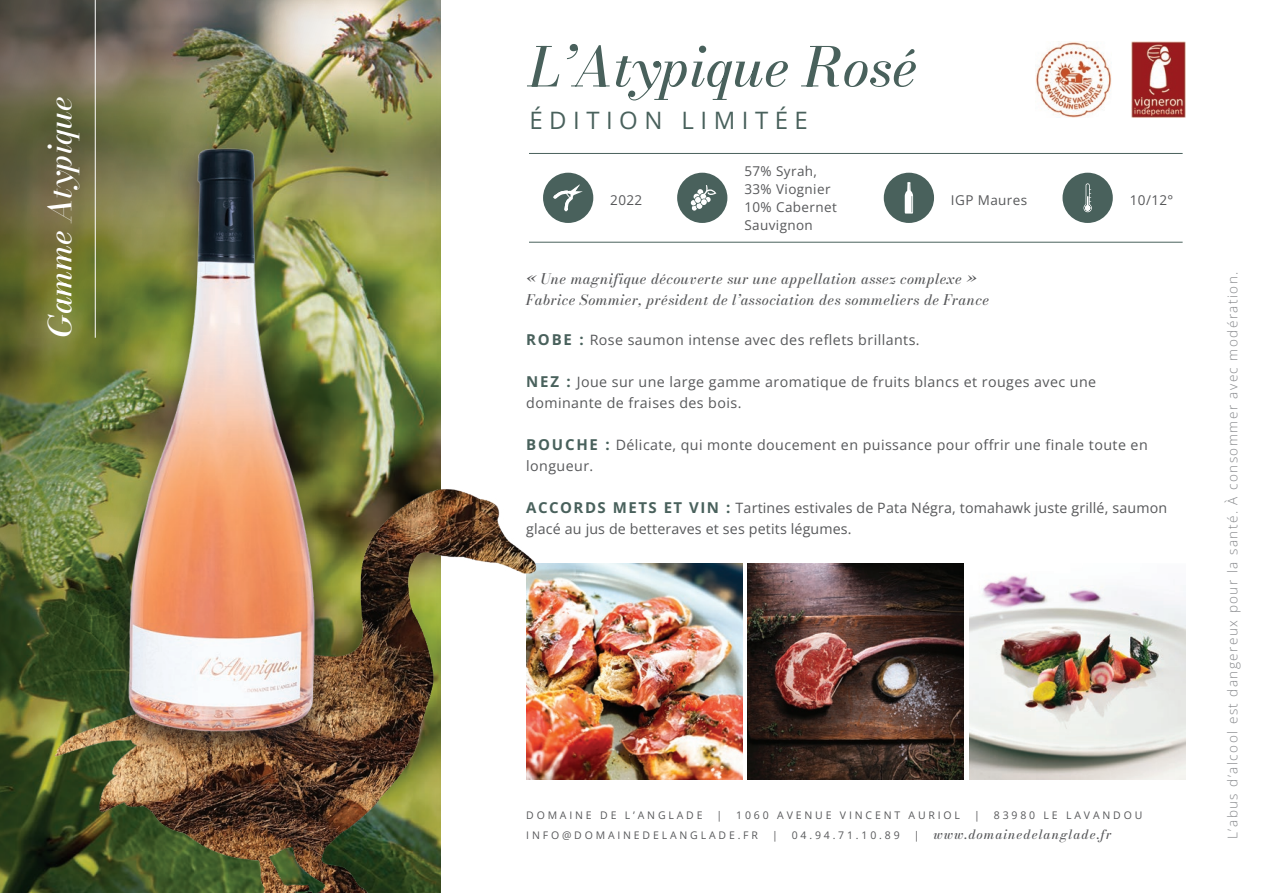
<style>
.page{position:relative;width:1263px;height:893px;background:#fff}
.page>*{position:absolute;margin:0;border:0;box-sizing:border-box;transform-origin:0 0}
.t1{font:italic 54px "Bodoni Moda";color:#49615c}
.t2{font:italic 31.5px "Bodoni Moda";color:#fff}
.t3{font:24px "Open Sans";letter-spacing:.27em;color:#49615c}
.t4{font:14.25px "Open Sans";letter-spacing:.03em;color:#57585a}
.t5{font:italic 14.25px "Bodoni Moda";letter-spacing:.03em;color:#57585a}
.t6{font:14.25px "Open Sans";letter-spacing:.01em;color:#57585a}
.t7{font:300 13.5px "Open Sans";letter-spacing:.11em;color:#87898c}
.t8{font:13.5px/18px "Open Sans";letter-spacing:.03em;color:#57585a}
.t9{font:italic 12.75px "Bodoni Moda";letter-spacing:.08em;color:#57585a}
.t10{font:10.5px "Open Sans";letter-spacing:.27em;color:#57585a}
.s1{font-weight:700;font-size:15px;color:#49615c}
.s2{font-family:"Open Sans";font-style:normal;font-size:10.5px}
</style>
<div class="page">
<img style="left:0;top:0;width:440px;height:893px">
<img style="left:538px;top:563px;width:204px;height:216px">
<img style="left:748px;top:563px;width:216px;height:216px">
<img style="left:969px;top:575px;width:216px;height:204px">
<img style="left:52px;top:486px;width:486px;height:407px">
<div style="left:543px;top:173px;width:50px;height:50px;background:#49615c;border-radius:50%"></div>
<svg style="left:553px;top:185px;width:30px;height:26px"></svg>
<div style="left:677px;top:173px;width:50px;height:50px;background:#49615c;border-radius:50%"></div>
<svg style="left:690px;top:185px;width:26px;height:26px"></svg>
<div style="left:884px;top:173px;width:50px;height:50px;background:#49615c;border-radius:50%"></div>
<svg style="left:905px;top:182px;width:8px;height:32px"></svg>
<div style="left:1062px;top:173px;width:51px;height:50px;background:#49615c;border-radius:50%"></div>
<svg style="left:1083px;top:183px;width:9px;height:29px"></svg>
<img style="left:1131px;top:42px;width:54px;height:76px">
<hr style="left:95px;top:0;width:1px;height:338px;background:#fff">
<hr style="left:529px;top:242px;width:653px;height:1px;background:#49615c">
<hr style="left:529px;top:153px;width:653px;height:1px;background:#49615c">
<div style="left:107px;top:139px;width:229px;height:625px;background:#231f20;opacity:.75"></div>
<img style="left:20px;top:128px;width:409px;height:613px">
<img style="left:1036px;top:41px;width:75px;height:77px">
<p class="t2" style="left:39px;top:338px;width:243px;rotate:-90deg">Gamme Atypique</p>
<p class="t1" style="left:529px;top:30px;width:390px">L’Atypique Rosé</p>
<p class="t3" style="left:529px;top:104px;width:280px">ÉDITION LIMITÉE</p>
<p class="t8" style="left:610px;top:191px;width:34px">2022</p>
<p class="t8" style="left:744px;top:162px;width:74px">57% Syrah,</p>
<p class="t8" style="left:744px;top:180px;width:88px">33% Viognier</p>
<p class="t8" style="left:744px;top:198px;width:94px">10% Cabernet<br>Sauvignon</p>
<p class="t8" style="left:951px;top:191px;width:78px">IGP Maures</p>
<p class="t8" style="left:1130px;top:191px;width:45px">10/12°</p>
<p class="t5" style="left:526px;top:269px;width:451px">« Une magnifique découverte sur une appellation assez complexe »</p>
<p class="t5" style="left:526px;top:290px;width:464px">Fabrice Sommier, président de l’association des sommeliers de France</p>
<p class="t4" style="left:526px;top:330px;width:395px"><span class="s1">ROBE :</span> Rose saumon intense avec des reflets brillants.</p>
<p class="t4" style="left:526px;top:372px;width:571px"><span class="s1">NEZ :</span> Joue sur une large gamme aromatique de fruits blancs et rouges avec une</p>
<p class="t4" style="left:526px;top:393px;width:217px">dominante de fraises des bois.</p>
<p class="t4" style="left:526px;top:435px;width:623px"><span class="s1">BOUCHE :</span> Délicate, qui monte doucement en puissance pour offrir une finale toute en</p>
<p class="t4" style="left:526px;top:456px;width:69px">longueur.</p>
<p class="t6" style="left:526px;top:498px;width:642px"><span class="s1">ACCORDS METS ET VIN :</span> Tartines estivales de Pata Négra, tomahawk juste grillé, saumon</p>
<p class="t6" style="left:526px;top:519px;width:327px">glacé au jus de betteraves et ses petits légumes.</p>
<p class="t10" style="left:526px;top:808px;width:178px">DOMAINE DE L’ANGLADE</p>
<p class="t10" style="left:716px;top:808px;width:7px">|</p>
<p class="t10" style="left:736px;top:808px;width:225px">1060 AVENUE VINCENT AURIOL</p>
<p class="t10" style="left:974px;top:808px;width:7px">|</p>
<p class="t10" style="left:994px;top:808px;width:150px">83980 LE LAVANDOU</p>
<p class="t10" style="left:526px;top:828px;width:233px">INFO@DOMAINEDELANGLADE.FR</p>
<p class="t10" style="left:772px;top:828px;width:7px">|</p>
<p class="t10" style="left:792px;top:828px;width:109px">04.94.71.10.89</p>
<p class="t9" style="left:914px;top:826px;width:199px"><span class="s2">|</span> www.domainedelanglade.fr</p>
<p class="t7" style="left:1223px;top:839px;width:569px;rotate:-90deg">L’abus d’alcool est dangereux pour la santé. À consommer avec modération.</p>
</div>
